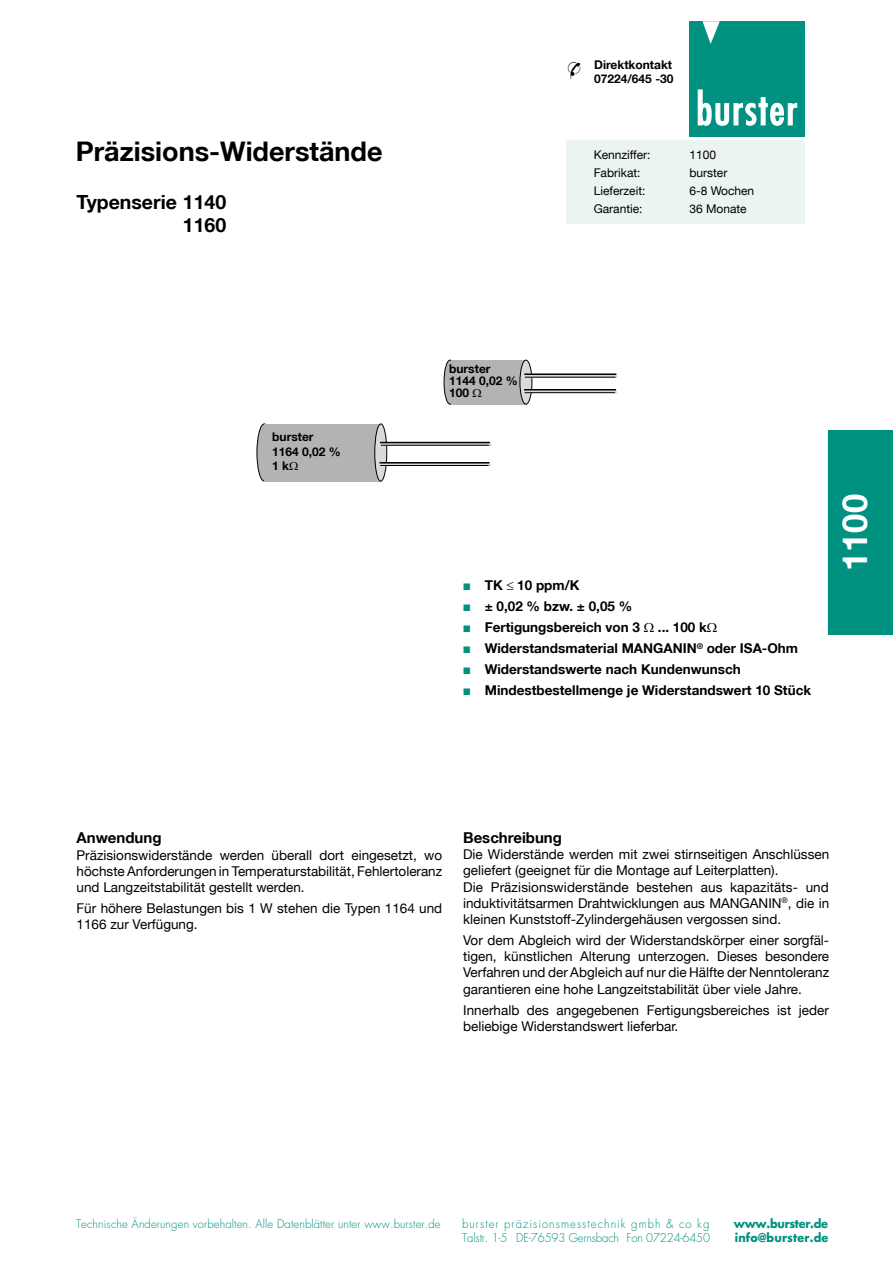
<style>
.page{position:relative;width:893px;height:1263px;background:#fff}
.page>*{position:absolute;margin:0;border:0;box-sizing:border-box;transform-origin:0 0}
.t1{font:700 34.5px "Helvetica Neue LT";color:#fff}
.t2{font:700 27px "Helvetica Neue LT";color:#000}
.t3{font:700 19.5px/23.4px "Helvetica Neue LT";color:#000;text-align:right}
.t4{font:19.5px "Monotype Sorts";color:#000}
.t5{font:700 15px "Helvetica Neue LT";color:#000}
.t6{font:13.5px/16.2px "Helvetica Neue LT";color:#000}
.t7{font:700 13.5px/21px "Helvetica Neue LT";color:#000}
.t8{font:12px "Helvetica Neue LT";color:#000}
.t9{font:700 12px/14.4px "Helvetica Neue LT";color:#000}
.t10{font:300 11.85px "Futura LT";letter-spacing:-.01em;color:#009180;scale:.95 1}
.t11{font:300 11.85px "Futura LT";letter-spacing:.09em;color:#009180;scale:.95 1}
.t12{font:700 11.85px "Futura LT";letter-spacing:.015em;color:#009180;scale:.95 1}
.t13{font:700 11.85px "Futura LT";letter-spacing:-.025em;color:#009180;scale:.95 1}
.t14{font:300 11.55px "Futura LT";letter-spacing:.01em;color:#009180}
.s1{font-family:"Monotype Sorts";font-weight:400;font-size:9px;color:#009180}
</style>
<div class="page">
<div style="left:257px;top:424px;width:15px;height:57px;background:#b1b3b4;border-radius:50%"></div>
<div style="left:257px;top:423px;width:15px;height:58px;border:1px solid #000;border-radius:50%"></div>
<div style="left:264px;top:424px;width:117px;height:58px;background:#b1b3b4"></div>
<div style="left:375px;top:424px;width:12px;height:57px;background:#d9dadb;border-radius:50%"></div>
<div style="left:374px;top:423px;width:13px;height:58px;border:1px solid #000;border-radius:50%"></div>
<hr style="left:381px;top:444px;width:108px;height:2px;background:#d9dadb">
<hr style="left:381px;top:445px;width:109px;height:1px;background:#000">
<hr style="left:380px;top:442px;width:110px;height:1px;background:#000">
<hr style="left:379px;top:464px;width:110px;height:2px;background:#d9dadb">
<hr style="left:379px;top:462px;width:111px;height:1px;background:#000">
<hr style="left:380px;top:465px;width:109px;height:1px;background:#000">
<div style="left:444px;top:360px;width:12px;height:44px;background:#b1b3b4;border-radius:50%"></div>
<div style="left:444px;top:360px;width:12px;height:44px;border:1px solid #000;border-radius:50%"></div>
<div style="left:451px;top:360px;width:76px;height:44px;background:#b1b3b4"></div>
<div style="left:520px;top:360px;width:12px;height:44px;background:#d9dadb;border-radius:50%"></div>
<div style="left:520px;top:360px;width:12px;height:44px;border:1px solid #000;border-radius:50%"></div>
<hr style="left:524px;top:391px;width:91px;height:2px;background:#d9dadb">
<hr style="left:524px;top:389px;width:92px;height:1px;background:#000">
<hr style="left:525px;top:392px;width:91px;height:1px;background:#000">
<hr style="left:524px;top:375px;width:92px;height:3px;background:#d9dadb">
<hr style="left:524px;top:373px;width:92px;height:2px;background:#000">
<hr style="left:525px;top:377px;width:91px;height:1px;background:#000">
<div style="left:689px;top:21px;width:115px;height:116px;background:#009180"></div>
<svg style="left:702px;top:21px;width:18px;height:23px"></svg>
<svg style="left:697px;top:89px;width:100px;height:37px"></svg>
<div style="left:566px;top:140px;width:238px;height:84px;background:#ebf4f2"></div>
<div style="left:828px;top:430px;width:65px;height:205px;background:#009180"></div>
<h2 class="t2" style="left:76px;top:135px;width:308px">Präzisions-Widerstände</h2>
<h3 class="t3" style="left:77px;top:190px;width:151px">Typenserie 1140<br>1160</h3>
<p class="t9" style="left:272px;top:430px;width:70px">burster<br>1164 0,02 %<br>1 k</p>
<h3 class="t4" style="left:567px;top:60px;width:17px">&amp;</h3>
<p class="t9" style="left:594px;top:57px;width:81px">Direktkontakt<br>07224/645 -30</p>
<p class="t8" style="left:594px;top:148px;width:58px">Kennziffer:</p>
<p class="t8" style="left:689px;top:148px;width:28px">1100</p>
<p class="t8" style="left:594px;top:166px;width:48px">Fabrikat:</p>
<p class="t8" style="left:689px;top:166px;width:40px">burster</p>
<p class="t8" style="left:594px;top:184px;width:53px">Lieferzeit:</p>
<p class="t8" style="left:689px;top:184px;width:66px">6-8 Wochen</p>
<p class="t8" style="left:594px;top:202px;width:50px">Garantie:</p>
<p class="t8" style="left:689px;top:202px;width:59px">36 Monate</p>
<p class="t9" style="left:449px;top:362px;width:70px;line-height:12px">burster<br>1144 0,02 %<br>100</p>
<p class="t7" style="left:463px;top:574px;width:178px"><span class="s1">N</span> TK ≤ 10 ppm/K<br><span class="s1">N</span> ± 0,02 % bzw. ± 0,05 %<br><span class="s1">N</span> Fertigungsbereich von 3</p>
<p class="t7" style="left:463px;top:616px;width:349px;text-indent:194px">... 100 k<br><span class="s1">N</span> Widerstandsmaterial MANGANIN<sup>®</sup> oder ISA-Ohm<br><span class="s1">N</span> Widerstandswerte nach Kundenwunsch<br><span class="s1">N</span> Mindestbestellmenge je Widerstandswert 10 Stück</p>
<h1 class="t1" style="left:833px;top:571px;width:78px;rotate:-90deg">1100</h1>
<p class="t5" style="left:77px;top:829px;width:87px">Anwendung</p>
<p class="t6" style="left:77px;top:846px;width:367px;text-align:justify">Präzisionswiderstände werden überall dort eingesetzt, wo höchste Anforderungen in Temperaturstabilität, Fehlertoleranz und Langzeitstabilität gestellt werden.</p>
<p class="t6" style="left:77px;top:900px;width:367px">Für höhere Belastungen bis 1 W stehen die Typen 1164 und<br>1166 zur Verfügung.</p>
<p class="t5" style="left:463px;top:828px;width:100px">Beschreibung</p>
<p class="t6" style="left:463px;top:846px;width:368px">Die Widerstände werden mit zwei stirnseitigen Anschlüssen geliefert (geeignet für die Montage auf Leiterplatten).<br>Die Präzisionswiderstände bestehen aus kapazitäts- und induktivitätsarmen Drahtwicklungen aus MANGANIN<sup>®</sup>, die in kleinen Kunststoff-Zylindergehäusen vergossen sind.</p>
<p class="t6" style="left:463px;top:932px;width:368px;text-align:justify">Vor dem Abgleich wird der Widerstandskörper einer sorgfäl&shy;tigen, künstlichen Alterung unterzogen. Dieses besondere Verfahren und der Abgleich auf nur die Hälfte der Nenntoleranz garantieren eine hohe Langzeitstabilität über viele Jahre.</p>
<p class="t6" style="left:463px;top:1001px;width:367px">Innerhalb des angegebenen Fertigungsbereiches ist jeder beliebige Widerstandswert lieferbar.</p>
<p class="t14" style="left:76px;top:1217px;width:366px">Technische Änderungen vorbehalten. Alle Datenblätter unter www.burster.de</p>
<p class="t11" style="left:462px;top:1216px;width:262px">burster präzisionsmesstechnik gmbh &amp; co kg</p>
<p class="t13" style="left:734px;top:1216px;width:101px">www.burster.de</p>
<p class="t10" style="left:462px;top:1230px;width:262px">Talstr. 1-5 <sup>.</sup> DE-76593 Gernsbach <sup>.</sup> Fon 07224-6450</p>
<p class="t12" style="left:735px;top:1229px;width:100px">info@burster.de</p>
</div>
